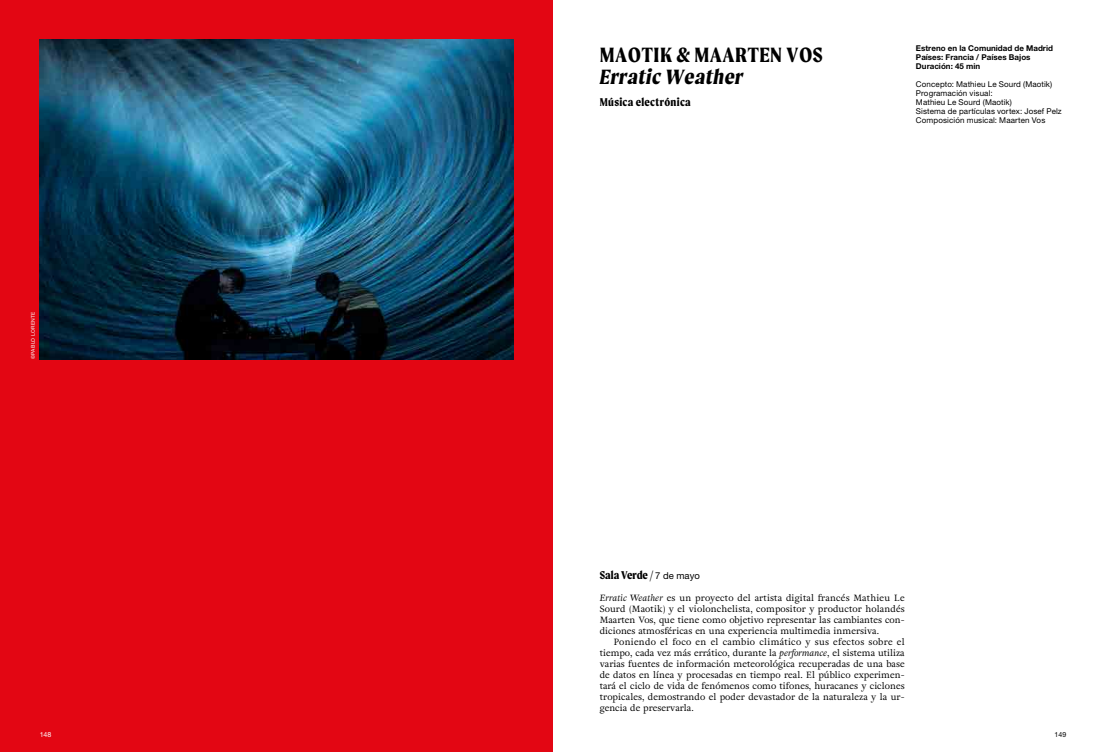
<style>
.page{position:relative;width:1106px;height:752px;background:#fff}
.page>*{position:absolute;margin:0;border:0;box-sizing:border-box;transform-origin:0 0}
.t1{font:700 22px "Moret";letter-spacing:.025em;color:#000}
.t2{font:italic 700 22px "Moret";letter-spacing:.025em;color:#000}
.t3{font:700 12px "Moret";letter-spacing:.02em;color:#000}
.t4{font:700 12px "Moret";color:#000}
.t5{font:9px/11px "Adriane Text";color:#000;text-align:justify}
.t6{font:8px/9px "Helvetica Neue LT Pro";letter-spacing:.015em;color:#000}
.t7{font:700 8px/9px "Helvetica Neue LT Pro";color:#000}
.t8{font:7px "Helvetica Neue LT Pro";color:#fff}
.t9{font:7px "Helvetica Neue LT Pro";color:#000}
.t10{font:5px "Helvetica Neue LT Pro";letter-spacing:.045em;color:#fff}
.s1{font-family:"Helvetica Neue LT Pro";font-weight:400;font-size:9.5px}
.s2{font-style:italic}
</style>
<div class="page">
<div style="left:0;top:0;width:553px;height:751px;background:#e30613"></div>
<img style="left:40px;top:40px;width:473px;height:319px">
<p class="t10" style="left:30px;top:359px;width:48px;rotate:-90deg">©PABLO LORENTE</p>
<h1 class="t1" style="left:600px;top:42px;width:225px">MAOTIK &amp; MAARTEN VOS</h1>
<h1 class="t2" style="left:600px;top:64px;width:145px">Erratic Weather</h1>
<h2 class="t3" style="left:600px;top:95px;width:92px">Música electrónica</h2>
<p class="t7" style="left:916px;top:43px;width:139px">Estreno en la Comunidad de Madrid<br>Países: Francia / Países Bajos<br>Duración: 45 min</p>
<p class="t6" style="left:916px;top:79px;width:147px">Concepto: Mathieu Le Sourd (Maotik)<br>Programación visual:<br>Mathieu Le Sourd (Maotik)<br>Sistema de partículas vortex: Josef Pelz<br>Composición musical: Maarten Vos</p>
<h2 class="t4" style="left:600px;top:568px;width:101px">Sala Verde / <span class="s1">7 de mayo</span></h2>
<p class="t5" style="left:600px;top:592px;width:306px"><span class="s2">Erratic Weather</span> es un proyecto del artista digital francés Mathieu Le Sourd (Maotik) y el violonchelista, compositor y productor holandés Maarten Vos, que tiene como objetivo representar las cambiantes con&shy;diciones atmosféricas en una experiencia multimedia inmersiva.</p>
<p class="t5" style="left:600px;top:636px;width:306px;text-indent:14px">Poniendo el foco en el cambio climático y sus efectos sobre el tiempo, cada vez más errático, durante la <span class="s2">performance</span>, el sistema utiliza varias fuentes de información meteorológica recuperadas de una base de datos en línea y procesadas en tiempo real. El público experimen&shy;tará el ciclo de vida de fenómenos como tifones, huracanes y ciclones tropicales, demostrando el poder devastador de la naturaleza y la ur&shy;gencia de preservarla.</p>
<p class="t8" style="left:40px;top:729px;width:13px">148</p>
<p class="t9" style="left:1054px;top:729px;width:13px">149</p>
</div>
